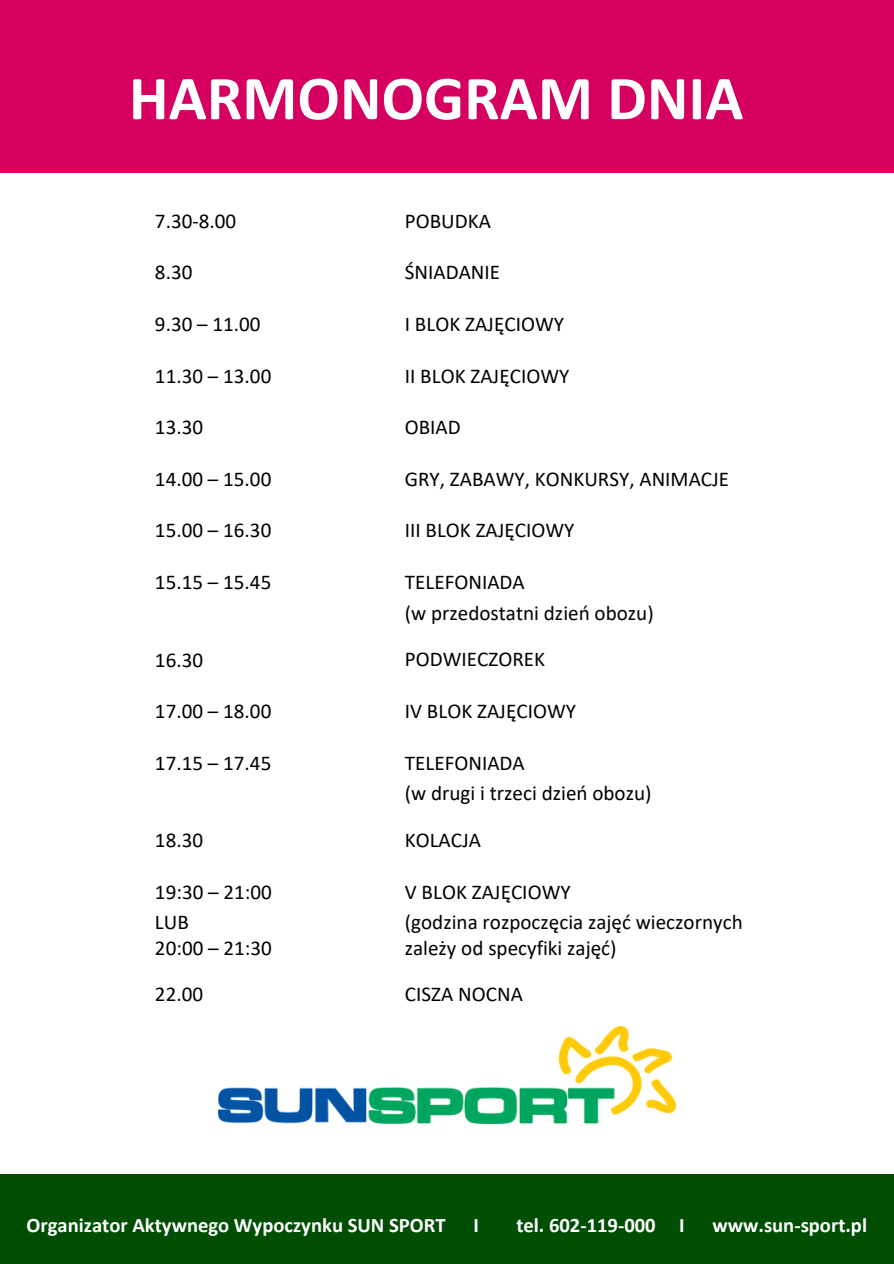
<style>
.page{position:relative;width:894px;height:1264px;background:#fff}
.page>*{position:absolute;margin:0;border:0;box-sizing:border-box;transform-origin:0 0}
.t1{font:700 63px "Calibri";color:#fff}
.t2{font:21px/30.5px "Calibri";color:#000}
.t3{font:700 20.55px "Calibri";color:#fff}
</style>
<div class="page">
<div style="left:0;top:0;width:893px;height:172px;background:#d60060"></div>
<div style="left:0;top:1174px;width:893px;height:89px;background:#004d04"></div>
<img style="left:218px;top:1026px;width:457px;height:97px">
<p class="t1" style="left:129px;top:72px;width:615px">HARMONOGRAM DNIA</p>
<p class="t2" style="left:155px;top:207px;width:83px">7.30-8.00</p>
<p class="t2" style="left:155px;top:259px;width:39px">8.30</p>
<p class="t2" style="left:155px;top:310px;width:107px">9.30 – 11.00</p>
<p class="t2" style="left:155px;top:362px;width:118px">11.30 – 13.00</p>
<p class="t2" style="left:155px;top:413px;width:50px">13.30</p>
<p class="t2" style="left:155px;top:465px;width:118px">14.00 – 15.00</p>
<p class="t2" style="left:155px;top:517px;width:118px">15.00 – 16.30</p>
<p class="t2" style="left:155px;top:568px;width:118px">15.15 – 15.45</p>
<p class="t2" style="left:155px;top:646px;width:50px">16.30</p>
<p class="t2" style="left:155px;top:697px;width:118px">17.00 – 18.00</p>
<p class="t2" style="left:155px;top:749px;width:118px">17.15 – 17.45</p>
<h2 class="t2" style="left:155px;top:826px;width:50px">18.30</h2>
<h2 class="t2" style="left:155px;top:878px;width:118px">19:30 – 21:00<br>LUB</h2>
<h2 class="t2" style="left:155px;top:934px;width:118px">20:00 – 21:30</h2>
<h2 class="t2" style="left:155px;top:980px;width:50px">22.00</h2>
<h2 class="t2" style="left:404px;top:207px;width:88px">POBUDKA</h2>
<h2 class="t2" style="left:404px;top:259px;width:97px">ŚNIADANIE</h2>
<h2 class="t2" style="left:404px;top:310px;width:161px">I BLOK ZAJĘCIOWY</h2>
<h2 class="t2" style="left:404px;top:362px;width:166px">II BLOK ZAJĘCIOWY</h2>
<h2 class="t2" style="left:404px;top:413px;width:57px">OBIAD</h2>
<h2 class="t2" style="left:404px;top:465px;width:326px">GRY, ZABAWY, KONKURSY, ANIMACJE</h2>
<p class="t2" style="left:404px;top:517px;width:171px">III BLOK ZAJĘCIOWY</p>
<p class="t2" style="left:404px;top:568px;width:121px">TELEFONIADA</p>
<h2 class="t2" style="left:404px;top:599px;width:250px">(w przedostatni dzień obozu)</h2>
<h2 class="t2" style="left:404px;top:646px;width:142px">PODWIECZOREK</h2>
<p class="t2" style="left:404px;top:697px;width:173px">IV BLOK ZAJĘCIOWY</p>
<p class="t2" style="left:404px;top:749px;width:121px">TELEFONIADA</p>
<h2 class="t2" style="left:404px;top:779px;width:248px">(w drugi i trzeci dzień obozu)</h2>
<p class="t2" style="left:404px;top:826px;width:78px">KOLACJA</p>
<p class="t2" style="left:404px;top:878px;width:167px">V BLOK ZAJĘCIOWY</p>
<p class="t2" style="left:404px;top:908px;width:339px">(godzina rozpoczęcia zajęć wieczornych</p>
<p class="t2" style="left:404px;top:934px;width:213px">zależy od specyfiki zajęć)</p>
<p class="t2" style="left:404px;top:980px;width:119px">CISZA NOCNA</p>
<h1 class="t3" style="left:27px;top:1216px;width:420px">Organizator Aktywnego Wypoczynku SUN SPORT</h1>
<h1 class="t3" style="left:473px;top:1216px;width:7px">I</h1>
<h1 class="t3" style="left:516px;top:1216px;width:169px">tel. 602-119-000 I</h1>
<h1 class="t3" style="left:712px;top:1216px;width:156px">www.sun-sport.pl</h1>
</div>
